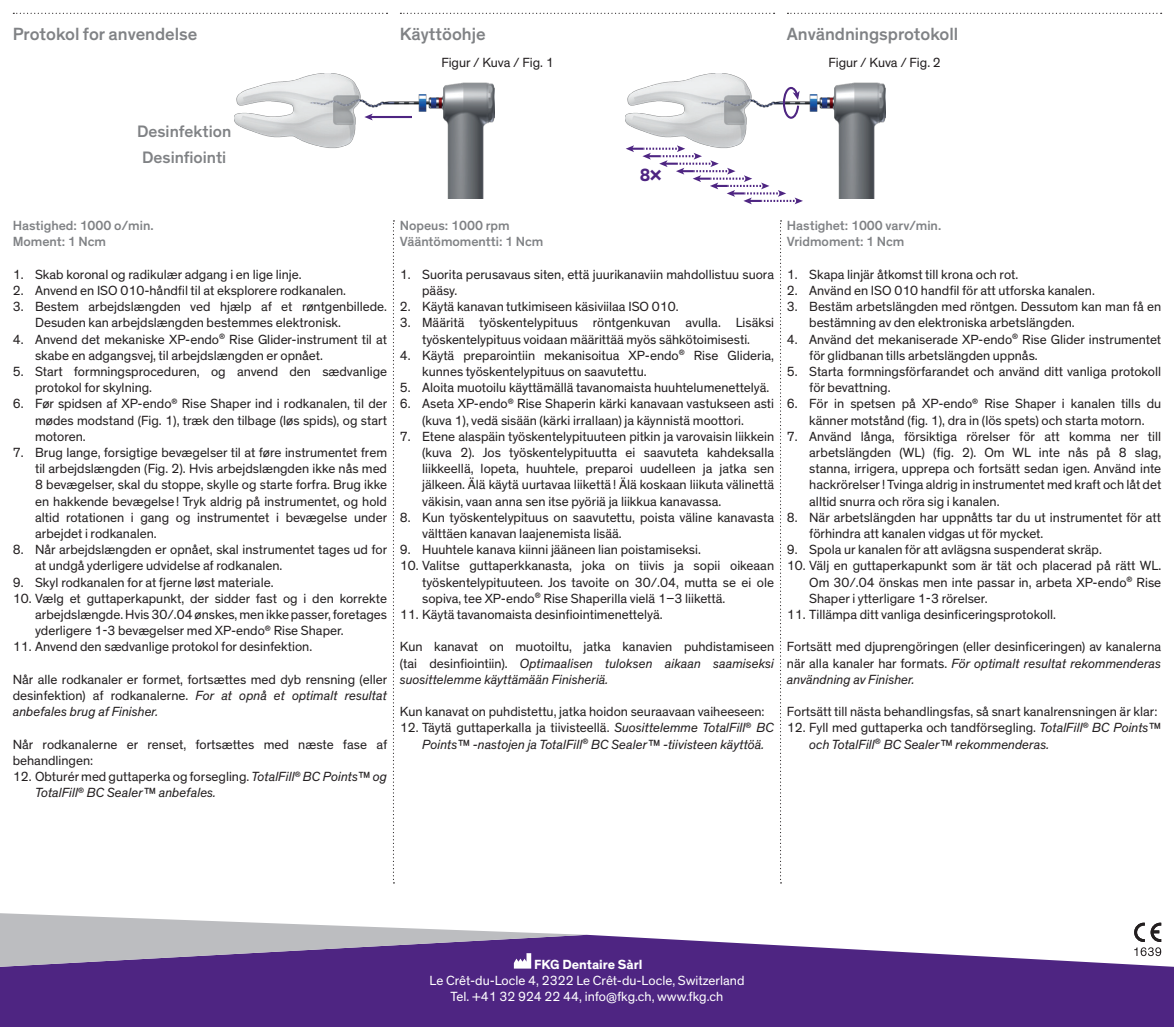
<style>
.page{position:relative;width:1174px;height:1027px;background:#fff}
.page>*{position:absolute;margin:0;border:0;box-sizing:border-box;transform-origin:0 0}
.t1{font:500 18px "Theinhardt";color:#808285}
.t2{font:700 18px "Theinhardt";color:#4e2582}
.t3{font:500 16.88px/26.6px "Theinhardt";color:#808285}
.t4{font:13.5px/16.2px "Theinhardt";color:#231f20}
.t5{font:italic 13.5px/16.2px "Theinhardt";color:#231f20}
.t6{font:500 13.5px/16.2px "Theinhardt";color:#808285}
.t7{font:13.5px/16.2px "Theinhardt";color:#fff;text-align:center}
.t8{font:700 13.5px "Theinhardt";color:#fff}
.t9{font:700 12.6px "Theinhardt";color:#4e2582}
.s1{font-style:italic}
.s2{font-style:normal}
</style>
<div class="page">
<svg style="left:1134px;top:923px;width:27px;height:12px"></svg>
<svg style="left:0;top:935px;width:1174px;height:92px;background:#603b8e"></svg>
<svg style="left:0;top:913px;width:587px;height:55px"></svg>
<img style="left:234px;top:73px;width:260px;height:126px">
<hr style="left:370px;top:116px;width:42px;height:2px;background:#4e2582">
<svg style="left:364px;top:114px;width:9px;height:6px"></svg>
<img style="left:625px;top:73px;width:260px;height:126px">
<svg style="left:782px;top:86px;width:18px;height:34px"></svg>
<img style="left:751px;top:180px;width:64px;height:25px">
<svg style="left:625px;top:145px;width:178px;height:59px"></svg>
<svg style="left:13px;top:13px;width:374px;height:1px"></svg>
<svg style="left:400px;top:13px;width:374px;height:1px"></svg>
<svg style="left:787px;top:13px;width:374px;height:1px"></svg>
<svg style="left:780px;top:220px;width:1px;height:663px"></svg>
<svg style="left:393px;top:220px;width:1px;height:663px"></svg>
<h1 class="t1" style="left:13px;top:23px;width:186px">Protokol for anvendelse</h1>
<h1 class="t1" style="left:400px;top:23px;width:87px">Käyttöohje</h1>
<h1 class="t1" style="left:787px;top:23px;width:173px">Användningsprotokoll</h1>
<p class="t4" style="left:441px;top:54px;width:114px">Figur / Kuva / Fig. 1</p>
<p class="t4" style="left:828px;top:54px;width:114px">Figur / Kuva / Fig. 2</p>
<p class="t3" style="left:137px;top:118px;width:96px">Desinfektion<br>Desinfiointi</p>
<h1 class="t2" style="left:639px;top:164px;width:24px">8x</h1>
<p class="t9" style="left:637px;top:165px;width:20px">5 ×</p>
<p class="t6" style="left:13px;top:218px;width:142px">Hastighed: 1000 o/min.<br>Moment: 1 Ncm</p>
<p class="t4" style="left:13px;top:266px;width:290px">1. Skab koronal og radikulær adgang i en lige linje.</p>
<p class="t4" style="left:13px;top:283px;width:335px">2. Anvend en ISO 010-håndfil til at eksplorere rodkanalen.</p>
<p class="t4" style="left:35px;top:299px;width:353px;text-indent:-22px">3. Bestem arbejdslængden ved hjælp af et røntgenbillede.<br>Desuden kan arbejdslængden bestemmes elektronisk.</p>
<p class="t4" style="left:35px;top:331px;width:353px;text-indent:-22px">4. Anvend det mekaniske XP-endo<sup>®</sup> Rise Glider-instrument til at skabe en adgangsvej, til arbejdslængden er opnået.</p>
<p class="t4" style="left:35px;top:364px;width:353px;text-indent:-22px">5. Start formningsproceduren, og anvend den sædvanlige protokol for skylning.</p>
<p class="t4" style="left:35px;top:396px;width:354px;text-align:justify;text-indent:-22px">6. Før spidsen af XP-endo<sup>®</sup> Rise Shaper ind i rodkanalen, til der mødes modstand (Fig. 1), træk den tilbage (løs spids), og start motoren.</p>
<p class="t4" style="left:35px;top:445px;width:354px;text-align:justify;text-indent:-22px">7. Brug lange, forsigtige bevægelser til at føre instrumentet frem til arbejdslængden (Fig. 2). Hvis arbejdslængden ikke nås med 8 bevægelser, skal du stoppe, skylle og starte forfra. Brug ikke en hakkende bevægelse ! Tryk aldrig på instrumentet, og hold altid rotationen i gang og instrumentet i bevægelse under arbejdet i rodkanalen.</p>
<p class="t4" style="left:35px;top:542px;width:354px;text-indent:-22px">8. Når arbejdslængden er opnået, skal instrumentet tages ud for at undgå yderligere udvidelse af rodkanalen.</p>
<p class="t4" style="left:13px;top:574px;width:262px">9. Skyl rodkanalen for at fjerne løst materiale.</p>
<p class="t4" style="left:35px;top:590px;width:353px;text-align:justify;text-indent:-22px">10. Vælg et guttaperkapunkt, der sidder fast og i den korrekte arbejdslængde. Hvis 30/.04 ønskes, men ikke passer, foretages yderligere 1-3 bevægelser med XP-endo<sup>®</sup> Rise Shaper.</p>
<p class="t4" style="left:13px;top:639px;width:301px">11. Anvend den sædvanlige protokol for desinfektion.</p>
<p class="t4" style="left:13px;top:671px;width:376px;text-align:justify">Når alle rodkanaler er formet, fortsættes med dyb rensning (eller desinfektion) af rodkanalerne. <span class="s1">For at opnå et optimalt resultat anbefales brug af Finisher.</span></p>
<p class="t4" style="left:13px;top:736px;width:376px">Når rodkanalerne er renset, fortsættes med næste fase af behandlingen:</p>
<p class="t5" style="left:35px;top:769px;width:353px;text-indent:-22px"><span class="s2">12. Obturér med guttaperka og forsegling.</span> TotalFill<sup>®</sup> BC Points™ og<br>TotalFill<sup>®</sup> BC Sealer™ anbefales.</p>
<p class="t6" style="left:400px;top:218px;width:145px">Nopeus: 1000 rpm<br>Vääntömomentti: 1 Ncm</p>
<p class="t4" style="left:422px;top:266px;width:353px;text-indent:-22px">1. Suorita perusavaus siten, että juurikanaviin mahdollistuu suora pääsy.</p>
<p class="t4" style="left:400px;top:299px;width:280px">2. Käytä kanavan tutkimiseen käsiviilaa ISO 010.</p>
<p class="t4" style="left:400px;top:315px;width:376px;text-align:center">3. Määritä työskentelypituus röntgenkuvan avulla. Lisäksi työskentelypituus voidaan määrittää myös sähkötoimisesti.</p>
<p class="t4" style="left:422px;top:347px;width:353px;text-indent:-22px">4. Käytä preparointiin mekanisoitua XP-endo<sup>®</sup> Rise Glideria, kunnes työskentelypituus on saavutettu.</p>
<p class="t4" style="left:400px;top:380px;width:371px">5. Aloita muotoilu käyttämällä tavanomaista huuhtelumenettelyä.</p>
<p class="t4" style="left:400px;top:396px;width:376px;text-align:center">6. Aseta XP-endo<sup>®</sup> Rise Shaperin kärki kanavaan vastukseen asti (kuva 1), vedä sisään (kärki irrallaan) ja käynnistä moottori.</p>
<p class="t4" style="left:422px;top:428px;width:353px;text-align:justify;text-indent:-22px">7. Etene alaspäin työskentelypituuteen pitkin ja varovaisin liikkein (kuva 2). Jos työskentelypituutta ei saavuteta kahdeksalla liikkeellä, lopeta, huuhtele, preparoi uudelleen ja jatka sen jälkeen. Älä käytä uurtavaa liikettä ! Älä koskaan liikuta välinettä väkisin, vaan anna sen itse pyöriä ja liikkua kanavassa.</p>
<p class="t4" style="left:422px;top:509px;width:353px;text-indent:-22px">8. Kun työskentelypituus on saavutettu, poista väline kanavasta välttäen kanavan laajenemista lisää.</p>
<p class="t4" style="left:400px;top:542px;width:302px">9. Huuhtele kanava kiinni jääneen lian poistamiseksi.</p>
<p class="t4" style="left:422px;top:558px;width:353px;text-align:justify;text-indent:-22px">10. Valitse guttaperkkanasta, joka on tiivis ja sopii oikeaan työskentelypituuteen. Jos tavoite on 30/.04, mutta se ei ole sopiva, tee XP-endo<sup>®</sup> Rise Shaperilla vielä 1–3 liikettä.</p>
<p class="t4" style="left:400px;top:607px;width:264px">11. Käytä tavanomaista desinfiointimenettelyä.</p>
<p class="t5" style="left:400px;top:639px;width:376px;text-align:justify"><span class="s2">Kun kanavat on muotoiltu, jatka kanavien puhdistamiseen (tai desinfiointiin).</span> Optimaalisen tuloksen aikaan saamiseksi suosittelemme käyttämään Finisheriä.</p>
<p class="t4" style="left:400px;top:704px;width:366px">Kun kanavat on puhdistettu, jatka hoidon seuraavaan vaiheeseen:</p>
<p class="t5" style="left:422px;top:720px;width:353px;text-indent:-22px"><span class="s2">12. Täytä guttaperkalla ja tiivisteellä.</span> Suosittelemme TotalFill<sup>®</sup> BC<br>Points™ -nastojen ja TotalFill<sup>®</sup> BC Sealer™ -tiivisteen käyttöä.</p>
<p class="t6" style="left:787px;top:218px;width:156px">Hastighet: 1000 varv/min.<br>Vridmoment: 1 Ncm</p>
<p class="t4" style="left:787px;top:266px;width:233px">1. Skapa linjär åtkomst till krona och rot.</p>
<p class="t4" style="left:787px;top:283px;width:309px">2. Använd en ISO 010 handfil för att utforska kanalen.</p>
<p class="t4" style="left:809px;top:299px;width:353px;text-indent:-22px">3. Bestäm arbetslängden med röntgen. Dessutom kan man få en bestämning av den elektroniska arbetslängden.</p>
<p class="t4" style="left:809px;top:331px;width:353px;text-indent:-22px">4. Använd det mekaniserade XP-endo<sup>®</sup> Rise Glider instrumentet för glidbanan tills arbetslängden uppnås.</p>
<p class="t4" style="left:809px;top:364px;width:353px;text-indent:-22px">5. Starta formningsförfarandet och använd ditt vanliga protokoll för bevattning.</p>
<p class="t4" style="left:787px;top:396px;width:376px;text-align:center">6. För in spetsen på XP-endo<sup>®</sup> Rise Shaper i kanalen tills du känner motstånd (fig. 1), dra in (lös spets) och starta motorn.</p>
<p class="t4" style="left:809px;top:428px;width:353px;text-align:justify;text-indent:-22px">7. Använd långa, försiktiga rörelser för att komma ner till arbetslängden (WL) (fig. 2). Om WL inte nås på 8 slag, stanna, irrigera, upprepa och fortsätt sedan igen. Använd inte hackrörelser ! Tvinga aldrig in instrumentet med kraft och låt det alltid snurra och röra sig i kanalen.</p>
<p class="t4" style="left:809px;top:509px;width:353px;text-indent:-22px">8. När arbetslängden har uppnåtts tar du ut instrumentet för att förhindra att kanalen vidgas ut för mycket.</p>
<p class="t4" style="left:787px;top:542px;width:316px">9. Spola ur kanalen för att avlägsna suspenderat skräp.</p>
<p class="t4" style="left:809px;top:558px;width:353px;text-align:justify;text-indent:-22px">10. Välj en guttaperkapunkt som är tät och placerad på rätt WL.<br>Om 30/.04 önskas men inte passar in, arbeta XP-endo<sup>®</sup> Rise Shaper i ytterligare 1-3 rörelser.</p>
<p class="t4" style="left:787px;top:607px;width:271px">11. Tillämpa ditt vanliga desinficeringsprotokoll.</p>
<p class="t4" style="left:787px;top:639px;width:376px;text-align:justify">Fortsätt med djuprengöringen (eller desinficeringen) av kanalerna när alla kanaler har formats. <span class="s1">För optimalt resultat rekommenderas användning av Finisher.</span></p>
<p class="t4" style="left:787px;top:704px;width:372px">Fortsätt till nästa behandlingsfas, så snart kanalrensningen är klar:</p>
<p class="t5" style="left:809px;top:720px;width:353px;text-indent:-22px"><span class="s2">12. Fyll med guttaperka och tandförsegling.</span> TotalFill<sup>®</sup> BC Points™ och TotalFill<sup>®</sup> BC Sealer™ rekommenderas.</p>
<p class="t8" style="left:534px;top:956px;width:110px">FKG Dentaire Sàrl</p>
<p class="t7" style="left:429px;top:972px;width:316px">Le Crêt-du-Locle 4, 2322 Le Crêt-du-Locle, Switzerland<br>Tel. +41 32 924 22 44, info@fkg.ch, www.fkg.ch</p>
</div>
